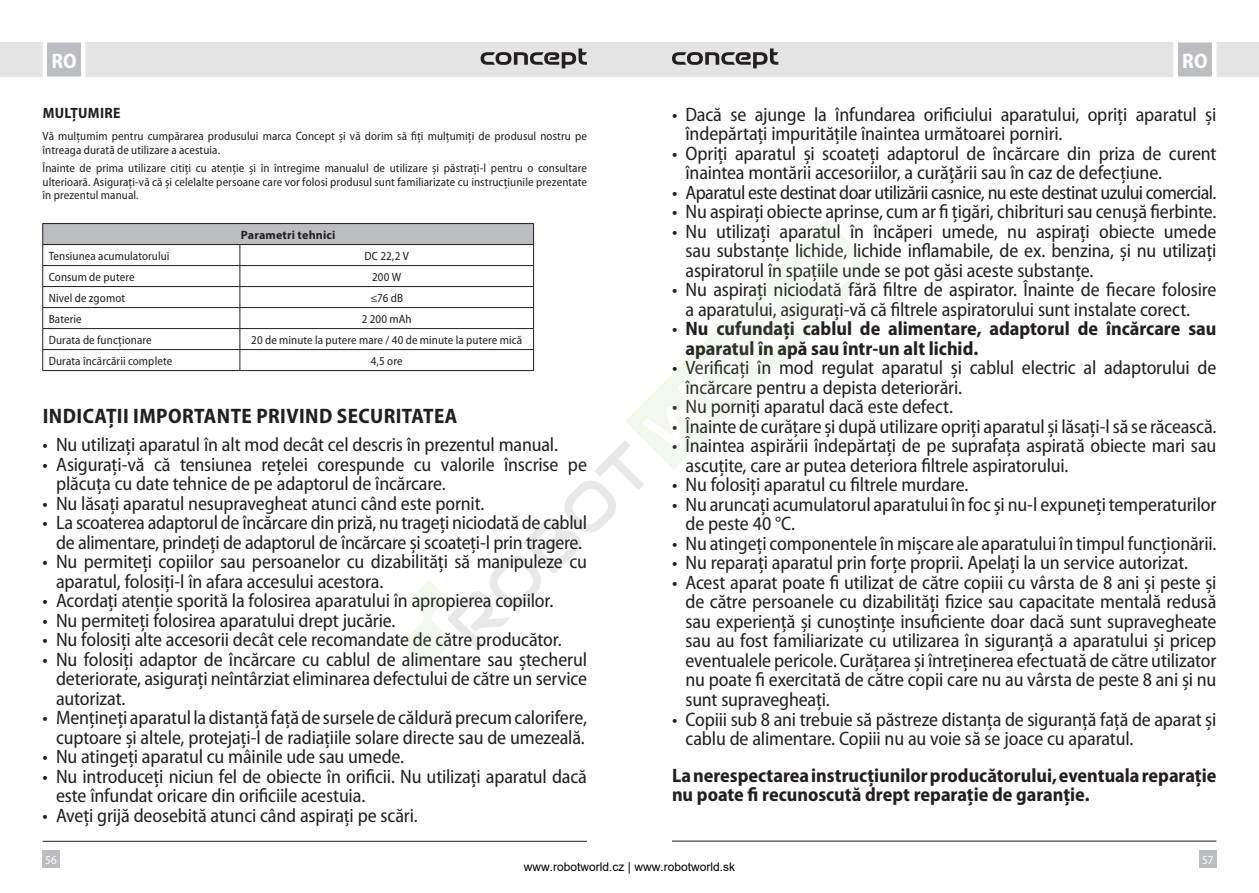
<style>
.page{position:relative;width:1259px;height:893px;background:#fff}
.page>*{position:absolute;margin:0;border:0;box-sizing:border-box;transform-origin:0 0}
.t1{font:700 semi-condensed 21px "Myriad Pro";letter-spacing:.02em;color:#231f20}
.t2{font:700 semi-condensed 21px "Myriad Pro";color:#fff}
.t3{font:semi-condensed 19.5px/19.5px "Myriad Pro";letter-spacing:-.01em;color:#231f20}
.t4{font:700 semi-condensed 19.5px/19.5px "Myriad Pro";color:#231f20}
.t5{font:semi-condensed 19.5px "Myriad Pro";letter-spacing:-.035em;color:#231f20}
.t6{font:700 semi-condensed 15px "Myriad Pro";letter-spacing:.02em;color:#231f20}
.t7{font:semi-condensed 12px/13.8px "Myriad Pro";letter-spacing:.005em;color:#231f20}
.t8{font:12px "Arial";color:#000}
.t9{font:700 12px "Myriad Pro";letter-spacing:.015em;color:#231f20}
.t10{font:semi-condensed 12px "Myriad Pro";color:#fff}
.s1{font-weight:400}
</style>
<div class="page">
<div style="left:629px;top:43px;width:630px;height:34px;background:#e4e4e4"></div>
<div style="left:0;top:43px;width:629px;height:34px;background:#e4e4e4"></div>
<div style="left:43px;top:850px;width:17px;height:17px;background:#bcbdc0"></div>
<div style="left:1199px;top:850px;width:17px;height:17px;background:#bcbdc0"></div>
<svg style="left:1171px;top:42px;width:47px;height:35px;background:#cdced0"></svg>
<svg style="left:40px;top:42px;width:48px;height:35px;background:#ceced0"></svg>
<hr style="left:672px;top:841px;width:544px;height:1px;background:#231f20">
<hr style="left:43px;top:841px;width:544px;height:1px;background:#231f20">
<svg style="left:480px;top:48px;width:107px;height:20px"></svg>
<svg style="left:672px;top:48px;width:106px;height:20px"></svg>
<div style="left:43px;top:224px;width:490px;height:21px;background:#bcbdc0"></div>
<hr style="left:43px;top:223px;width:197px;height:1px;background:#231f20">
<hr style="left:240px;top:223px;width:294px;height:1px;background:#231f20">
<hr style="left:43px;top:244px;width:197px;height:1px;background:#231f20">
<hr style="left:240px;top:244px;width:294px;height:1px;background:#231f20">
<hr style="left:43px;top:265px;width:197px;height:1px;background:#231f20">
<hr style="left:240px;top:265px;width:294px;height:1px;background:#231f20">
<hr style="left:43px;top:286px;width:197px;height:1px;background:#231f20">
<hr style="left:240px;top:286px;width:294px;height:1px;background:#231f20">
<hr style="left:43px;top:307px;width:197px;height:1px;background:#231f20">
<hr style="left:240px;top:307px;width:294px;height:1px;background:#231f20">
<hr style="left:43px;top:328px;width:197px;height:1px;background:#231f20">
<hr style="left:240px;top:328px;width:294px;height:1px;background:#231f20">
<hr style="left:43px;top:349px;width:197px;height:1px;background:#231f20">
<svg style="left:42px;top:224px;width:1px;height:146px"></svg>
<hr style="left:240px;top:349px;width:294px;height:1px;background:#231f20">
<svg style="left:240px;top:245px;width:1px;height:125px"></svg>
<hr style="left:43px;top:370px;width:197px;height:1px;background:#231f20">
<hr style="left:240px;top:370px;width:294px;height:1px;background:#231f20">
<svg style="left:823px;top:220px;width:52px;height:63px"></svg>
<svg style="left:383px;top:224px;width:477px;height:442px"></svg>
<p class="t2" style="left:51px;top:50px;width:27px">RO</p>
<p class="t2" style="left:1182px;top:50px;width:27px">RO</p>
<p class="t6" style="left:43px;top:104px;width:79px">MULȚUMIRE</p>
<p class="t7" style="left:43px;top:129px;width:546px">Vă mulțumim pentru cumpărarea produsului marca Concept și vă dorim să fiți mulțumiți de produsul nostru pe întreaga durată de utilizare a acestuia.</p>
<p class="t7" style="left:43px;top:161px;width:546px;text-align:justify">Înainte de prima utilizare citiți cu atenție și în întregime manualul de utilizare și păstrați-l pentru o consultare ulterioară. Asigurați-vă că și celelalte persoane care vor folosi produsul sunt familiarizate cu instrucțiunile prezentate în prezentul manual.</p>
<p class="t9" style="left:241px;top:228px;width:96px">Parametri tehnici</p>
<p class="t7" style="left:49px;top:249px;width:122px">Tensiunea acumulatorului</p>
<p class="t7" style="left:364px;top:249px;width:46px">DC 22,2 V</p>
<p class="t7" style="left:49px;top:270px;width:87px">Consum de putere</p>
<p class="t7" style="left:372px;top:270px;width:31px">200 W</p>
<p class="t7" style="left:49px;top:291px;width:78px">Nivel de zgomot</p>
<p class="t7" style="left:370px;top:291px;width:34px">≤76 dB</p>
<p class="t7" style="left:49px;top:312px;width:34px">Baterie</p>
<p class="t7" style="left:362px;top:312px;width:52px">2 200 mAh</p>
<p class="t7" style="left:49px;top:333px;width:104px">Durata de funcționare</p>
<p class="t7" style="left:251px;top:333px;width:272px">20 de minute la putere mare / 40 de minute la putere mică</p>
<p class="t7" style="left:49px;top:354px;width:125px">Durata încărcării complete</p>
<p class="t7" style="left:371px;top:354px;width:33px">4,5 ore</p>
<p class="t3" style="left:685px;top:105px;width:532px;text-indent:-13px">• Dacă se ajunge la înfundarea orificiului aparatului, opriți aparatul și îndepărtați impuritățile înaintea următoarei porniri.</p>
<p class="t3" style="left:685px;top:144px;width:532px;text-indent:-13px">• Opriți aparatul și scoateți adaptorul de încărcare din priza de curent înaintea montării accesoriilor, a curățării sau în caz de defecțiune.</p>
<p class="t5" style="left:672px;top:182px;width:546px">• Aparatul este destinat doar utilizării casnice, nu este destinat uzului comercial.</p>
<p class="t3" style="left:672px;top:203px;width:546px">• Nu aspirați obiecte aprinse, cum ar fi țigări, chibrituri sau cenușă fierbinte.</p>
<p class="t3" style="left:685px;top:222px;width:532px;text-align:justify;text-indent:-13px">• Nu utilizați aparatul în încăperi umede, nu aspirați obiecte umede sau substanțe lichide, lichide inflamabile, de ex. benzina, și nu utilizați aspiratorul în spațiile unde se pot găsi aceste substanțe.</p>
<p class="t3" style="left:685px;top:281px;width:532px;text-indent:-13px">• Nu aspirați niciodată fără filtre de aspirator. Înainte de fiecare folosire a aparatului, asigurați-vă că filtrele aspiratorului sunt instalate corect.</p>
<p class="t4" style="left:685px;top:319px;width:532px;text-indent:-13px"><span class="s1">•</span> Nu cufundați cablul de alimentare, adaptorul de încărcare sau aparatul în apă sau într-un alt lichid.</p>
<p class="t3" style="left:685px;top:359px;width:532px;text-indent:-13px">• Verificați în mod regulat aparatul și cablul electric al adaptorului de încărcare pentru a depista deteriorări.</p>
<p class="t3" style="left:672px;top:398px;width:283px">• Nu porniți aparatul dacă este defect.</p>
<p class="t3" style="left:672px;top:417px;width:546px">• Înainte de curățare și după utilizare opriți aparatul și lăsați-l să se răcească.</p>
<p class="t3" style="left:685px;top:437px;width:532px;text-indent:-13px">• Înaintea aspirării îndepărtați de pe suprafața aspirată obiecte mari sau ascuțite, care ar putea deteriora filtrele aspiratorului.</p>
<p class="t3" style="left:672px;top:476px;width:298px">• Nu folosiți aparatul cu filtrele murdare.</p>
<p class="t3" style="left:685px;top:495px;width:532px;text-indent:-13px">• Nu aruncați acumulatorul aparatului în foc și nu-l expuneți temperaturilor de peste 40 °C.</p>
<p class="t3" style="left:672px;top:534px;width:546px">• Nu atingeți componentele în mișcare ale aparatului în timpul funcționării.</p>
<p class="t3" style="left:672px;top:554px;width:517px">• Nu reparați aparatul prin forțe proprii. Apelați la un service autorizat.</p>
<p class="t3" style="left:685px;top:573px;width:532px;text-align:justify;text-indent:-13px">• Acest aparat poate fi utilizat de către copiii cu vârsta de 8 ani și peste și de către persoanele cu dizabilități fizice sau capacitate mentală redusă sau experiență și cunoștințe insuficiente doar dacă sunt supravegheate sau au fost familiarizate cu utilizarea în siguranță a aparatului și pricep eventualele pericole. Curățarea și întreținerea efectuată de către utilizator nu poate fi exercitată de către copii care nu au vârsta de peste 8 ani și nu sunt supravegheați.</p>
<p class="t3" style="left:685px;top:710px;width:532px;text-indent:-13px">• Copiii sub 8 ani trebuie să păstreze distanța de siguranță față de aparat și cablu de alimentare. Copiii nu au voie să se joace cu aparatul.</p>
<p class="t4" style="left:672px;top:765px;width:546px">La nerespectarea instrucțiunilor producătorului, eventuala reparație nu poate fi recunoscută drept reparație de garanție.</p>
<p class="t1" style="left:43px;top:404px;width:416px">INDICAȚII IMPORTANTE PRIVIND SECURITATEA</p>
<p class="t3" style="left:43px;top:435px;width:517px">• Nu utilizați aparatul în alt mod decât cel descris în prezentul manual.</p>
<p class="t3" style="left:56px;top:455px;width:532px;text-indent:-14px">• Asigurați-vă că tensiunea rețelei corespunde cu valorile înscrise pe plăcuța cu date tehnice de pe adaptorul de încărcare.</p>
<p class="t3" style="left:43px;top:494px;width:443px">• Nu lăsați aparatul nesupravegheat atunci când este pornit.</p>
<p class="t3" style="left:43px;top:513px;width:546px;text-align:center">• La scoaterea adaptorul de încărcare din priză, nu trageți niciodată de cablul de alimentare, prindeți de adaptorul de încărcare și scoateți-l prin tragere.</p>
<p class="t3" style="left:56px;top:552px;width:532px;text-indent:-13px">• Nu permiteți copiilor sau persoanelor cu dizabilități să manipuleze cu aparatul, folosiți-l în afara accesului acestora.</p>
<p class="t3" style="left:43px;top:591px;width:512px">• Acordați atenție sporită la folosirea aparatului în apropierea copiilor.</p>
<p class="t3" style="left:43px;top:611px;width:354px">• Nu permiteți folosirea aparatului drept jucărie.</p>
<p class="t3" style="left:43px;top:630px;width:521px">• Nu folosiți alte accesorii decât cele recomandate de către producător.</p>
<p class="t3" style="left:56px;top:650px;width:532px;text-align:justify;text-indent:-14px">• Nu folosiți adaptor de încărcare cu cablul de alimentare sau ștecherul deteriorate, asigurați neîntârziat eliminarea defectului de către un service autorizat.</p>
<p class="t3" style="left:43px;top:708px;width:546px;text-align:center">• Mențineți aparatul la distanță față de sursele de căldură precum calorifere, cuptoare și altele, protejați-l de radiațiile solare directe sau de umezeală.</p>
<p class="t3" style="left:43px;top:747px;width:363px">• Nu atingeți aparatul cu mâinile ude sau umede.</p>
<p class="t3" style="left:56px;top:767px;width:532px;text-indent:-13px">• Nu introduceți niciun fel de obiecte în orificii. Nu utilizați aparatul dacă este înfundat oricare din orificiile acestuia.</p>
<p class="t3" style="left:43px;top:806px;width:377px">• Aveți grijă deosebită atunci când aspirați pe scări.</p>
<p class="t10" style="left:45px;top:853px;width:13px">56</p>
<p class="t10" style="left:1202px;top:853px;width:13px">57</p>
<p class="t8" style="left:524px;top:859px;width:213px">www.robotworld.cz | www.robotworld.sk</p>
</div>
